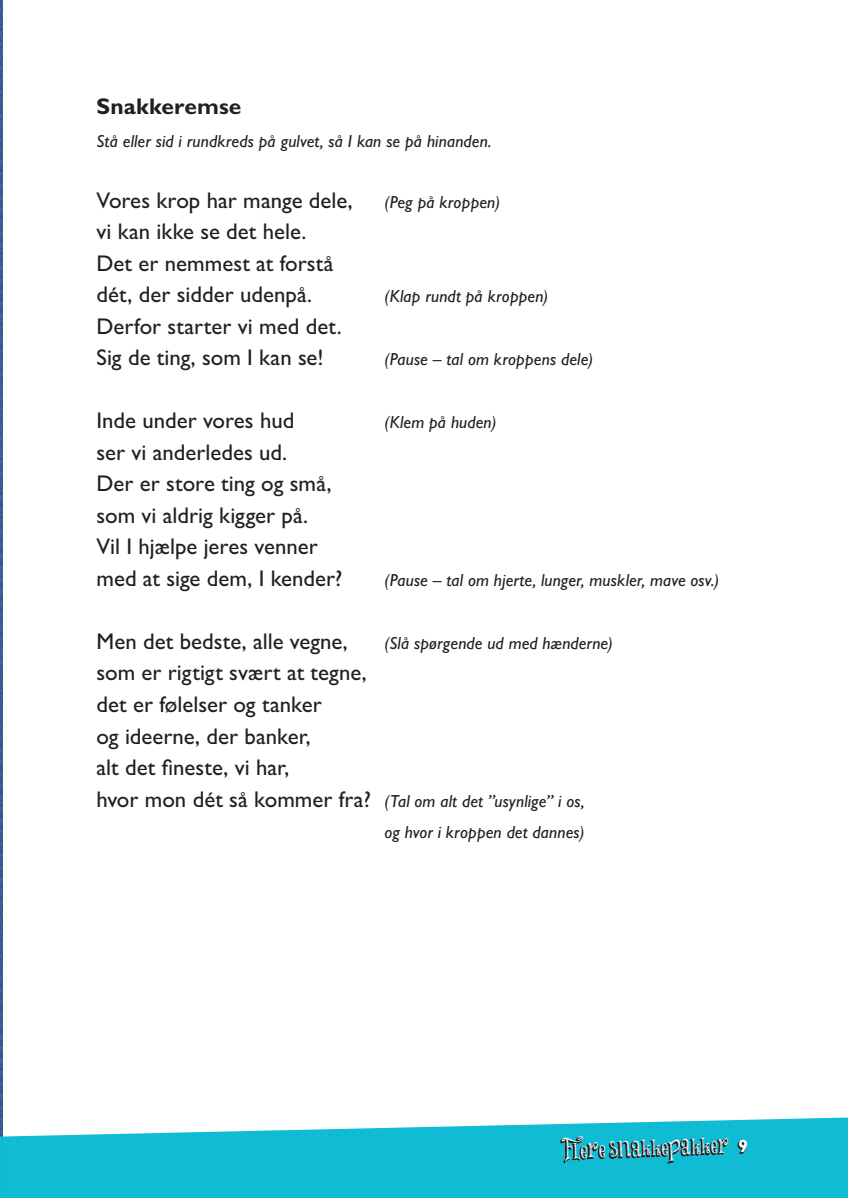
<style>
.page{position:relative;width:848px;height:1198px;background:#fff}
.page>*{position:absolute;margin:0;border:0;box-sizing:border-box;transform-origin:0 0}
.t1{font:22.75px/31.5px "Gentle Sans";color:#231f20}
.t2{font:700 22.75px "Gentle Sans";letter-spacing:.005em;color:#231f20}
.t3{font:17.68px "Things We Said";color:#fff}
.t4{font:italic 17.5px/31.5px "Gentle Sans";letter-spacing:.005em;color:#231f20;text-align:right}
.s1{font-style:normal;font-size:22.75px}
.s2{font-family:"Gentle Sans";font-weight:700}
</style>
<div class="page">
<img style="left:0;top:2px;width:2px;height:1114px">
<svg style="left:3px;top:1117px;width:844px;height:81px;background:#30c5d9"></svg>
<svg style="left:559px;top:1117px;width:169px;height:81px;background:#20afc3"></svg>
<svg style="left:736px;top:1140px;width:10px;height:14px"></svg>
<svg style="left:0;top:1116px;width:3px;height:82px"></svg>
<svg style="left:844px;top:1190px;width:4px;height:8px"></svg>
<p class="t2" style="left:96px;top:93px;width:146px">Snakkeremse</p>
<p class="t4" style="left:96px;top:125px;width:396px">Stå eller sid i rundkreds på gulvet, så I kan se på hinanden.</p>
<p class="t1" style="left:96px;top:184px;width:258px">Vores krop har mange dele,</p>
<p class="t4" style="left:384px;top:186px;width:117px">(Peg på kroppen)</p>
<p class="t1" style="left:96px;top:216px;width:238px">vi kan ikke se det hele.<br>Det er nemmest at forstå dét, der sidder udenpå.</p>
<p class="t4" style="left:384px;top:281px;width:165px">(Klap rundt på kroppen)</p>
<p class="t1" style="left:96px;top:310px;width:246px">Derfor starter vi med det.<br>Sig de ting, som I kan se!</p>
<p class="t4" style="left:384px;top:344px;width:210px">(Pause – tal om kroppens dele)</p>
<p class="t1" style="left:96px;top:405px;width:199px">Inde under vores hud</p>
<p class="t4" style="left:384px;top:407px;width:113px">(Klem på huden)</p>
<p class="t1" style="left:96px;top:436px;width:247px">ser vi anderledes ud.<br>Der er store ting og små, som vi aldrig kigger på.<br>Vil I hjælpe jeres venner med at sige dem, I kender?</p>
<p class="t4" style="left:384px;top:564px;width:336px">(Pause – tal om hjerte, lunger, muskler, mave osv.)</p>
<p class="t1" style="left:96px;top:625px;width:253px">Men det bedste, alle vegne,</p>
<p class="t4" style="left:384px;top:627px;width:230px">(Slå spørgende ud med hænderne)</p>
<p class="t1" style="left:96px;top:657px;width:271px">som er rigtigt svært at tegne, det er følelser og tanker<br>og ideerne, der banker,<br>alt det fineste, vi har,</p>
<p class="t4" style="left:96px;top:785px;width:489px"><span class="s1">hvor mon dét så kommer fra?</span> (Tal om alt det ”usynlige” i os, og hvor i kroppen det dannes)</p>
<p class="t3" style="left:564px;top:1136px;width:185px;rotate:-2deg">Flere snakkepakker <span class="s2">9</span></p>
</div>
